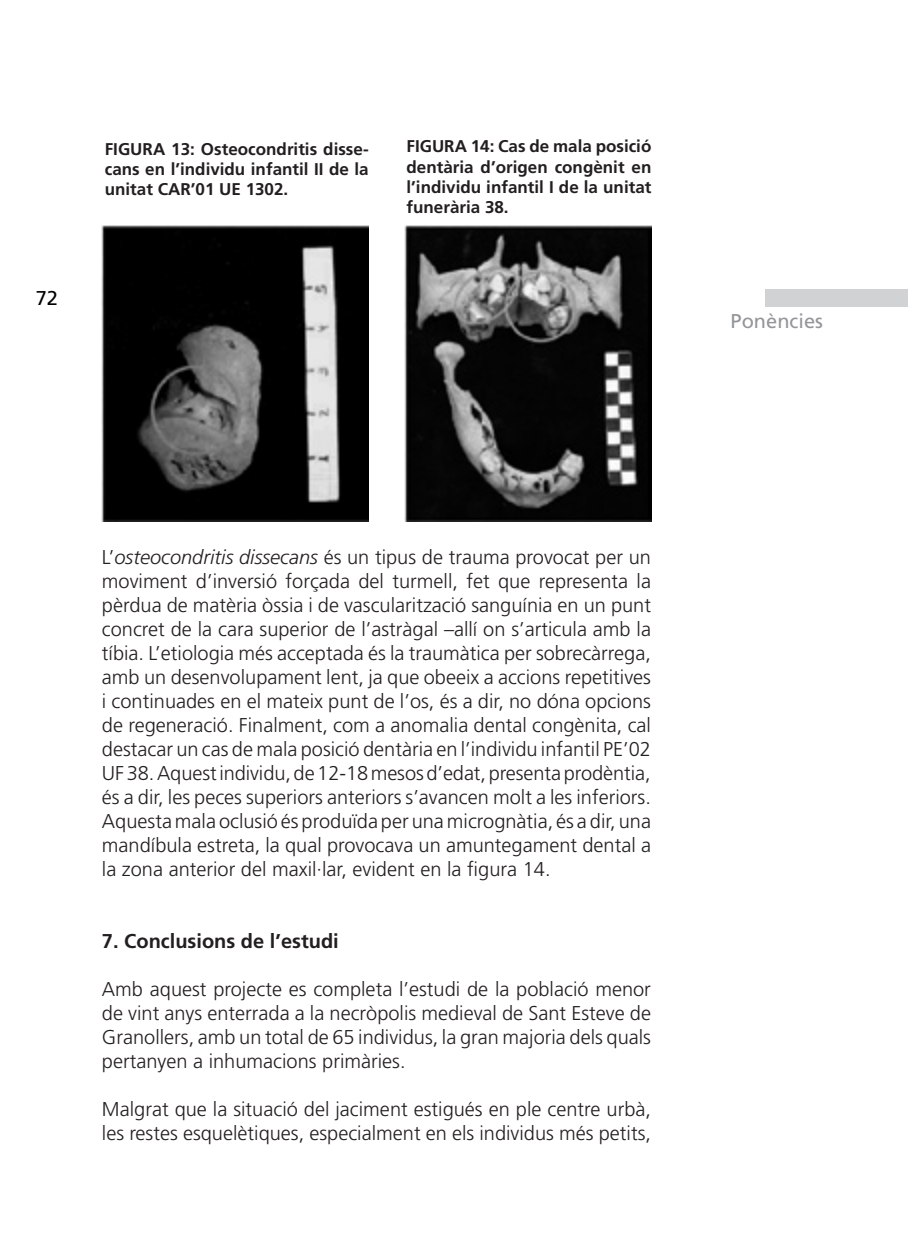
<style>
.page{position:relative;width:908px;height:1236px;background:#fff}
.page>*{position:absolute;margin:0;border:0;box-sizing:border-box;transform-origin:0 0}
.TEXT_TIRAT{font:300 20px/24px "Frutiger";color:#231f20;text-align:justify}
.TEXT_TIRAT-2{font:700 20px "Frutiger";color:#231f20}
.t1{font:20px "Frutiger";color:#939598}
.t2{font:20px "Frutiger";color:#000}
.TABLES{font:700 17px/20.4px "Frutiger";color:#231f20;text-align:justify}
.s1{font-style:italic}
</style>
<div class="page">
<img style="left:102px;top:225px;width:267px;height:297px">
<img style="left:404px;top:225px;width:246px;height:297px">
<div style="left:765px;top:289px;width:142px;height:17px;background:#d1d2d4"></div>
<p class="t2" style="left:36px;top:286px;width:24px">72</p>
<p class="TABLES" style="left:105px;top:139px;width:265px">FIGURA 13: Osteocondritis disse&shy;cans en l’individu infantil II de la unitat CAR’01 UE 1302.</p>
<p class="TABLES" style="left:406px;top:136px;width:246px">FIGURA 14: Cas de mala posició dentària d’origen congènit en l’individu infantil I de la unitat funerària 38.</p>
<p class="t1" style="left:730px;top:309px;width:94px">Ponències</p>
<p class="TEXT_TIRAT" style="left:102px;top:545px;width:550px">L’<span class="s1">osteocondritis dissecans</span> és un tipus de trauma provocat per un moviment d’inversió forçada del turmell, fet que representa la pèrdua de matèria òssia i de vascularització sanguínia en un punt concret de la cara superior de l’astràgal –allí on s’articula amb la tíbia. L’etiologia més acceptada és la traumàtica per sobrecàrrega, amb un desenvolupament lent, ja que obeeix a accions repetitives i continuades en el mateix punt de l’os, és a dir, no dóna opcions de regeneració. Finalment, com a anomalia dental congènita, cal destacar un cas de mala posició dentària en l’individu infantil PE’02<br>UF 38. Aquest individu, de 12-18 mesos d’edat, presenta prodèntia, és a dir, les peces superiors anteriors s’avancen molt a les inferiors.<br>Aquesta mala oclusió és produïda per una micrognàtia, és a dir, una mandíbula estreta, la qual provocava un amuntegament dental a la zona anterior del maxil·lar, evident en la figura 14.</p>
<p class="TEXT_TIRAT-2" style="left:102px;top:929px;width:238px">7. Conclusions de l’estudi</p>
<p class="TEXT_TIRAT" style="left:102px;top:977px;width:550px">Amb aquest projecte es completa l’estudi de la població menor de vint anys enterrada a la necròpolis medieval de Sant Esteve de Granollers, amb un total de 65 individus, la gran majoria dels quals pertanyen a inhumacions primàries.</p>
<p class="TEXT_TIRAT" style="left:102px;top:1097px;width:550px">Malgrat que la situació del jaciment estigués en ple centre urbà, les restes esquelètiques, especialment en els individus més petits,</p>
</div>
